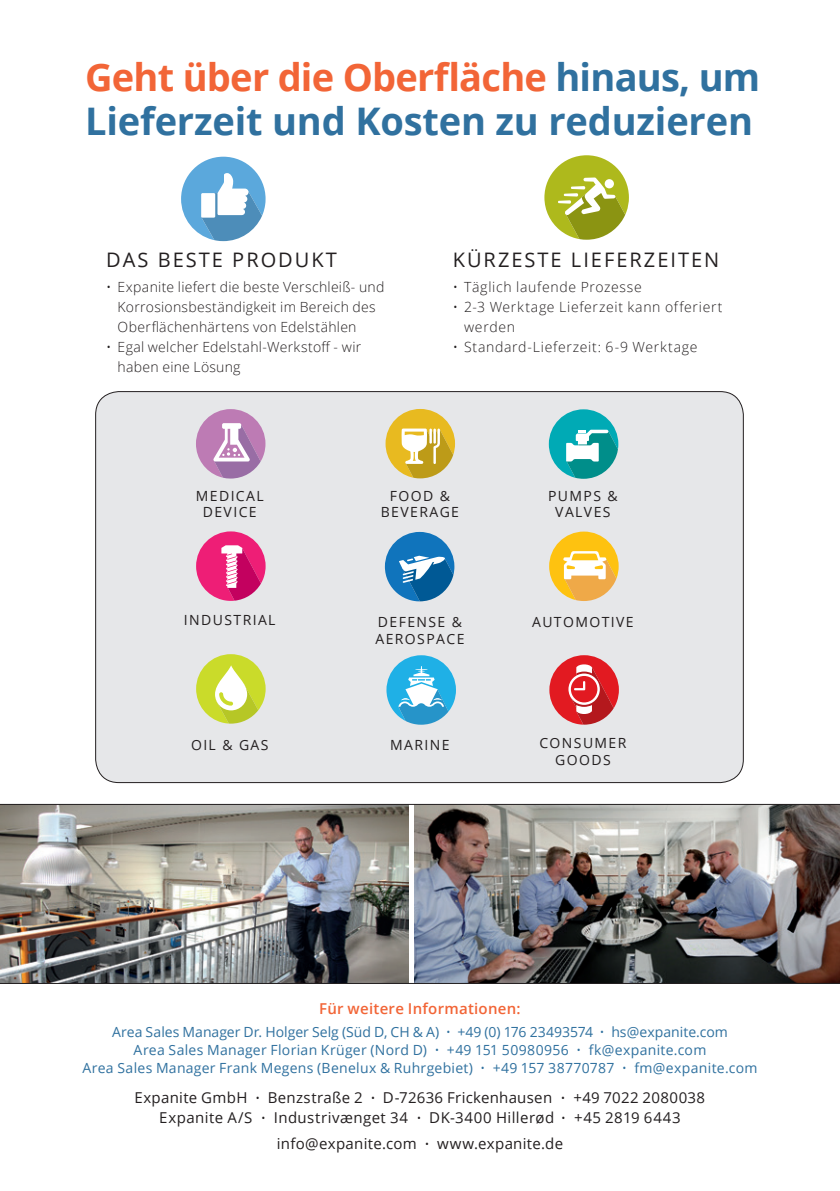
<style>
.page{position:relative;width:840px;height:1191px;background:#fff}
.page>*{position:absolute;margin:0;border:0;box-sizing:border-box;transform-origin:0 0}
.t1{font:700 38px/44px "Open Sans";letter-spacing:-.005em;color:#30719f}
.t2{font:20px "Open Sans";letter-spacing:.1em;color:#231f20}
.t3{font:15px/20px "Open Sans";letter-spacing:.025em;color:#231f20;text-align:center}
.t4{font:600 15px "Open Sans";letter-spacing:.015em;color:#f26537}
.t5{font:14px/18px "Open Sans";letter-spacing:.02em;color:#30719f;text-align:center}
.t6{font:300 14px/20px "Open Sans";letter-spacing:.025em;color:#231f20}
.t7{font:14px/16.8px "Open Sans";letter-spacing:.1em;color:#231f20;text-align:center}
.t8{font:300 14px/20px "Open Sans";letter-spacing:.05em;color:#231f20}
.s1{color:#f26537}
.s2{font-weight:300}
.s3{font-weight:300;font-size:14px}
</style>
<div class="page">
<svg style="left:181px;top:157px;width:84px;height:84px"></svg>
<svg style="left:544px;top:155px;width:84px;height:85px"></svg>
<div style="left:96px;top:391px;width:647px;height:391px;background:#e6e7e9;border-radius:23px"></div>
<svg style="left:549px;top:655px;width:69px;height:69px"></svg>
<svg style="left:196px;top:409px;width:69px;height:69px"></svg>
<svg style="left:196px;top:531px;width:69px;height:70px"></svg>
<svg style="left:548px;top:409px;width:70px;height:70px"></svg>
<svg style="left:385px;top:409px;width:70px;height:69px"></svg>
<img style="left:414px;top:805px;width:425px;height:178px">
<img style="left:0;top:805px;width:408px;height:178px">
<hr style="left:0;top:804px;width:839px;height:1px;background:#231f20">
<hr style="left:0;top:983px;width:839px;height:1px;background:#231f20">
<svg style="left:384px;top:532px;width:70px;height:69px"></svg>
<svg style="left:549px;top:531px;width:69px;height:70px"></svg>
<svg style="left:196px;top:654px;width:69px;height:69px"></svg>
<svg style="left:386px;top:655px;width:69px;height:69px"></svg>
<h1 class="t1" style="left:85px;top:55px;width:676px"><span class="s1">Geht über die Oberfläche</span> hinaus, um<br>Lieferzeit und Kosten zu reduzieren</h1>
<h2 class="t2" style="left:106px;top:246px;width:232px">DAS BESTE PRODUKT</h2>
<p class="t6" style="left:118px;top:276px;width:268px;text-indent:-11px">• Expanite liefert die beste Verschleiß- und<br>Korrosionsbeständigkeit im Bereich des<br>Oberflächenhärtens von Edelstählen</p>
<p class="t6" style="left:118px;top:336px;width:245px;text-indent:-11px">• Egal welcher Edelstahl-Werkstoff - wir haben eine Lösung</p>
<h2 class="t2" style="left:452px;top:246px;width:268px">KÜRZESTE LIEFERZEITEN</h2>
<p class="t8" style="left:452px;top:276px;width:190px">• Täglich laufende Prozesse</p>
<p class="t8" style="left:464px;top:296px;width:260px;text-indent:-11px">• 2-3 Werktage Lieferzeit kann offeriert werden</p>
<p class="t8" style="left:452px;top:336px;width:246px">• Standard-Lieferzeit: 6-9 Werktage</p>
<p class="t7" style="left:196px;top:487px;width:69px">MEDICAL<br>DEVICE</p>
<p class="t7" style="left:380px;top:487px;width:80px">FOOD &amp;<br>BEVERAGE</p>
<p class="t7" style="left:548px;top:487px;width:71px">PUMPS &amp;<br>VALVES</p>
<p class="t7" style="left:184px;top:611px;width:93px">INDUSTRIAL</p>
<p class="t7" style="left:375px;top:613px;width:90px;text-align:left">DEFENSE &amp;<br>AEROSPACE</p>
<p class="t7" style="left:532px;top:613px;width:103px">AUTOMOTIVE</p>
<p class="t7" style="left:191px;top:736px;width:79px">OIL &amp; GAS</p>
<p class="t7" style="left:390px;top:736px;width:61px">MARINE</p>
<p class="t7" style="left:539px;top:734px;width:88px">CONSUMER<br>GOODS</p>
<p class="t4" style="left:319px;top:997px;width:203px">Für weitere Informationen:</p>
<p class="t5" style="left:82px;top:1022px;width:676px">Area Sales Manager Dr. Holger Selg (Süd D, CH &amp; A) <span class="s2">•</span> +49 (0) 176 23493574 <span class="s2">•</span> hs@expanite.com<br>Area Sales Manager Florian Krüger (Nord D) <span class="s2">•</span> +49 151 50980956 <span class="s2">•</span> fk@expanite.com<br>Area Sales Manager Frank Megens (Benelux &amp; Ruhrgebiet) <span class="s2">•</span> +49 157 38770787 <span class="s2">•</span> fm@expanite.com</p>
<p class="t3" style="left:134px;top:1086px;width:572px">Expanite GmbH <span class="s3">•</span> Benzstraße 2 <span class="s3">•</span> D-72636 Frickenhausen <span class="s3">•</span> +49 7022 2080038<br>Expanite A/S <span class="s3">•</span> Industrivænget 34 <span class="s3">•</span> DK-3400 Hillerød <span class="s3">•</span> +45 2819 6443</p>
<p class="t3" style="left:277px;top:1132px;width:287px">info@expanite.com <span class="s3">•</span> www.expanite.de</p>
</div>
